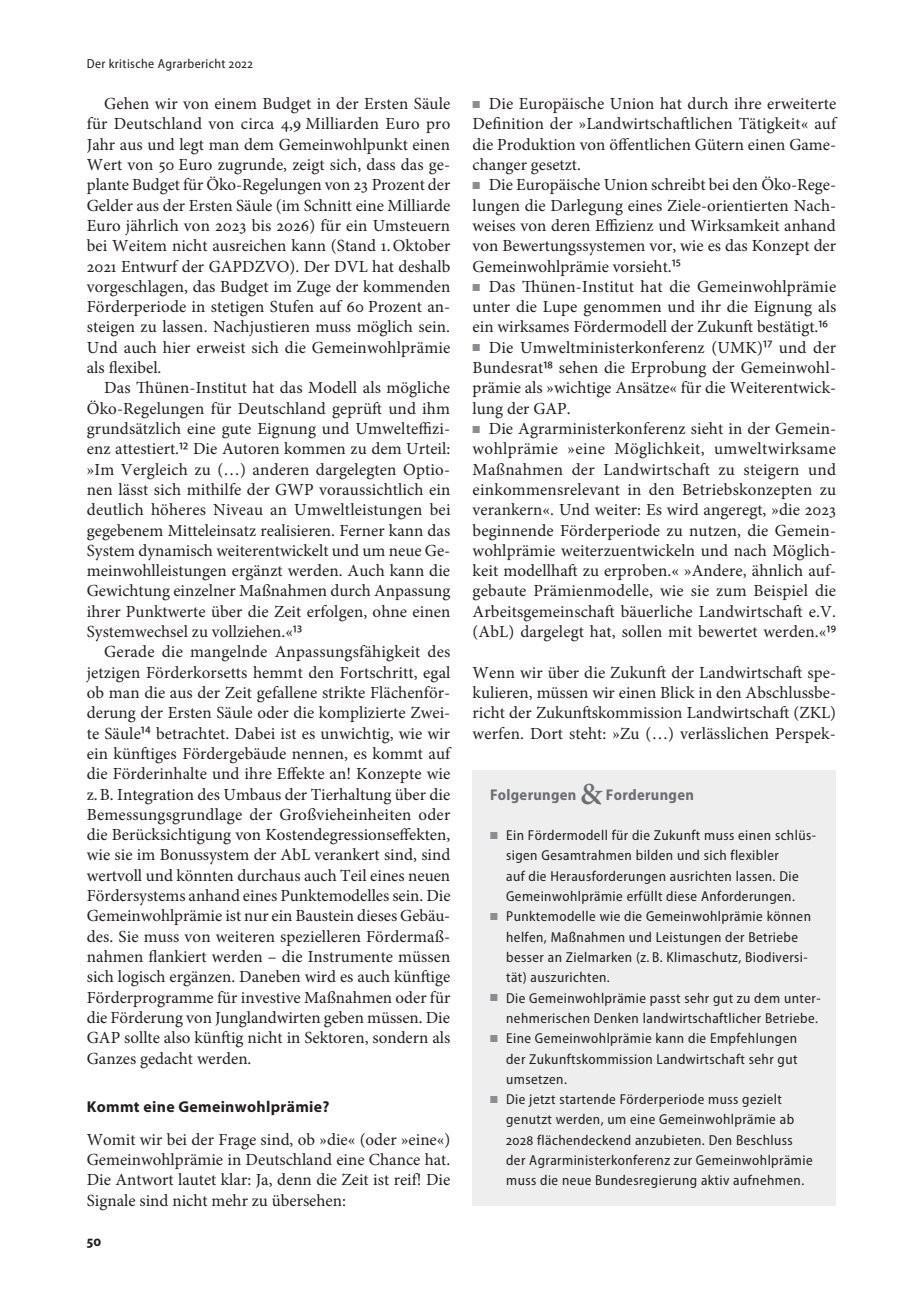
<style>
.page{position:relative;width:918px;height:1315px;background:#fff}
.page>*{position:absolute;margin:0;border:0;box-sizing:border-box;transform-origin:0 0}
.t1{font:16.97px/20.3px "Minion Pro";color:#231f20;text-align:justify}
.t2{font:700 15.75px "Myriad Pro";letter-spacing:.02em;color:#231f20}
.t3{font:700 semi-condensed 15.58px "Myriad Pro";letter-spacing:.02em;color:#6c6d70}
.t4{font:700 semi-condensed 14.88px "Myriad Pro";color:#231f20}
.t5{font:semi-condensed 14.35px/20.3px "Myriad Pro";letter-spacing:.03em;color:#231f20}
.t6{font:semi-condensed 13.12px "Myriad Pro";letter-spacing:.03em;color:#231f20}
.s1{font-family:"Myriad Pro";font-stretch:semi-condensed;font-size:17.5px}
.s2{color:#8a8c8f}
.s3{font-family:"Minion Pro";font-weight:600;font-stretch:normal;font-size:30.8px}
</style>
<div class="page">
<div style="left:472px;top:770px;width:364px;height:435px;background:#eeeeef"></div>
<p class="t6" style="left:87px;top:57px;width:167px">Der kritische Agrarbericht 2022</p>
<p class="t1" style="left:87px;top:94px;width:365px;text-indent:17px">Gehen wir von einem Budget in der Ersten Säule für Deutschland von circa 4,9 Milliarden Euro pro Jahr aus und legt man dem Gemeinwohlpunkt einen Wert von 50 Euro zugrunde, zeigt sich, dass das ge&shy;plante Budget für Öko-Regelungen von 23 Prozent der Gelder aus der Ersten Säule (im Schnitt eine Milliarde Euro jährlich von 2023 bis 2026) für ein Umsteuern bei Weitem nicht ausreichen kann (Stand 1.Oktober 2021 Entwurf der GAPDZVO). Der DVL hat deshalb vorgeschlagen, das Budget im Zuge der kommenden Förderperiode in stetigen Stufen auf 60 Prozent an&shy;steigen zu lassen. Nachjustieren muss möglich sein.<br>Und auch hier erweist sich die Gemeinwohlprämie als flexibel.</p>
<p class="t1" style="left:87px;top:378px;width:365px;text-indent:17px">Das Thünen-Institut hat das Modell als mögliche Öko-Regelungen für Deutschland geprüft und ihm grundsätzlich eine gute Eignung und Umwelteffizi&shy;enz attestiert.<span class="s1">12</span> Die Autoren kommen zu dem Urteil: »Im Vergleich zu (…) anderen dargelegten Optio&shy;nen lässt sich mithilfe der GWP voraussichtlich ein deutlich höheres Niveau an Umweltleistungen bei gegebenem Mitteleinsatz realisieren. Ferner kann das System dynamisch weiterentwickelt und um neue Ge&shy;meinwohlleistungen ergänzt werden. Auch kann die Gewichtung einzelner Maßnahmen durch Anpassung ihrer Punktwerte über die Zeit erfolgen, ohne einen Systemwechsel zu vollziehen.«<span class="s1">13</span></p>
<p class="t1" style="left:87px;top:642px;width:365px;text-indent:17px">Gerade die mangelnde Anpassungsfähigkeit des jetzigen Förderkorsetts hemmt den Fortschritt, egal ob man die aus der Zeit gefallene strikte Flächenför&shy;derung der Ersten Säule oder die komplizierte Zwei&shy;te Säule<span class="s1">14</span> betrachtet. Dabei ist es unwichtig, wie wir ein künftiges Fördergebäude nennen, es kommt auf die Förderinhalte und ihre Effekte an! Konzepte wie z.B. Integration des Umbaus der Tierhaltung über die Bemessungsgrundlage der Großvieheinheiten oder die Berücksichtigung von Kostendegressionseffekten, wie sie im Bonussystem der AbL verankert sind, sind wertvoll und könnten durchaus auch Teil eines neuen Fördersystems anhand eines Punktemodelles sein. Die Gemeinwohlprämie ist nur ein Baustein dieses Gebäu&shy;des. Sie muss von weiteren spezielleren Fördermaß&shy;nahmen flankiert werden – die Instrumente müssen sich logisch ergänzen. Daneben wird es auch künftige Förderprogramme für investive Maßnahmen oder für die Förderung von Junglandwirten geben müssen. Die GAP sollte also künftig nicht in Sektoren, sondern als Ganzes gedacht werden.</p>
<p class="t2" style="left:87px;top:1097px;width:244px">Kommt eine Gemeinwohlprämie?</p>
<p class="t1" style="left:87px;top:1129px;width:365px">Womit wir bei der Frage sind, ob »die« (oder »eine«)<br>Gemeinwohlprämie in Deutschland eine Chance hat.<br>Die Antwort lautet klar: Ja, denn die Zeit ist reif! Die Signale sind nicht mehr zu übersehen:</p>
<p class="t4" style="left:87px;top:1233px;width:16px">50</p>
<p class="t1" style="left:472px;top:94px;width:365px"><span class="s2">■</span> Die Europäische Union hat durch ihre erweiterte Definition der »Landwirtschaftlichen Tätigkeit« auf die Produktion von öffentlichen Gütern einen Game&shy;changer gesetzt.</p>
<p class="t1" style="left:472px;top:175px;width:365px"><span class="s2">■</span> Die Europäische Union schreibt bei den Öko-Rege&shy;lungen die Darlegung eines Ziele-orientierten Nach&shy;weises von deren Effizienz und Wirksamkeit anhand von Bewertungssystemen vor, wie es das Konzept der Gemeinwohlprämie vorsieht.<span class="s1">15</span></p>
<p class="t1" style="left:472px;top:276px;width:365px"><span class="s2">■</span> Das Thünen-Institut hat die Gemeinwohlprämie unter die Lupe genommen und ihr die Eignung als ein wirksames Fördermodell der Zukunft bestätigt.<span class="s1">16</span></p>
<p class="t1" style="left:472px;top:337px;width:365px"><span class="s2">■</span> Die Umweltministerkonferenz (UMK)<span class="s1">17</span> und der Bundesrat<span class="s1">18</span> sehen die Erprobung der Gemeinwohl&shy;prämie als »wichtige Ansätze« für die Weiterentwick&shy;lung der GAP.</p>
<p class="t1" style="left:472px;top:418px;width:365px"><span class="s2">■</span> Die Agrarministerkonferenz sieht in der Gemein&shy;wohlprämie »eine Möglichkeit, umweltwirksame Maßnahmen der Landwirtschaft zu steigern und einkommensrelevant in den Betriebskonzepten zu verankern«. Und weiter: Es wird angeregt, »die 2023 beginnende Förderperiode zu nutzen, die Gemein&shy;wohlprämie weiterzuentwickeln und nach Möglich&shy;keit modellhaft zu erproben.« »Andere, ähnlich auf&shy;gebaute Prämienmodelle, wie sie zum Beispiel die Arbeitsgemeinschaft bäuerliche Landwirtschaft e.V. (AbL) dargelegt hat, sollen mit bewertet werden.«<span class="s1">19</span></p>
<p class="t1" style="left:472px;top:662px;width:365px">Wenn wir über die Zukunft der Landwirtschaft spe&shy;kulieren, müssen wir einen Blick in den Abschlussbe&shy;richt der Zukunftskommission Landwirtschaft (ZKL) werfen. Dort steht: »Zu (…) verlässlichen Perspek-</p>
<p class="t3" style="left:490px;top:785px;width:205px">Folgerungen <span class="s3">&amp;</span> Forderungen</p>
<p class="t5" style="left:506px;top:825px;width:311px;text-indent:-16px"><span class="s2">■</span> Ein Fördermodell für die Zukunft muss einen schlüs&shy;sigen Gesamtrahmen bilden und sich flexibler<br>auf die Herausforderungen ausrichten lassen. Die Gemeinwohlprämie erfüllt diese Anforderungen.</p>
<p class="t5" style="left:506px;top:906px;width:306px;text-indent:-16px"><span class="s2">■</span> Punktemodelle wie die Gemeinwohlprämie können helfen, Maßnahmen und Leistungen der Betriebe besser an Zielmarken (z. B. Klimaschutz, Biodiversi&shy;tät) auszurichten.</p>
<p class="t5" style="left:490px;top:988px;width:332px;text-align:right"><span class="s2">■</span> Die Gemeinwohlprämie passt sehr gut zu dem unter&shy;nehmerischen Denken landwirtschaftlicher Betriebe.</p>
<p class="t5" style="left:506px;top:1028px;width:293px;text-align:justify;text-indent:-16px"><span class="s2">■</span> Eine Gemeinwohlprämie kann die Empfehlungen der Zukunftskommission Landwirtschaft sehr gut umsetzen.</p>
<p class="t5" style="left:506px;top:1089px;width:308px;text-indent:-16px"><span class="s2">■</span> Die jetzt startende Förderperiode muss gezielt genutzt werden, um eine Gemeinwohlprämie ab 2028 flächendeckend anzubieten. Den Beschluss der Agrarministerkonferenz zur Gemeinwohlprämie muss die neue Bundesregierung aktiv aufnehmen.</p>
</div>
